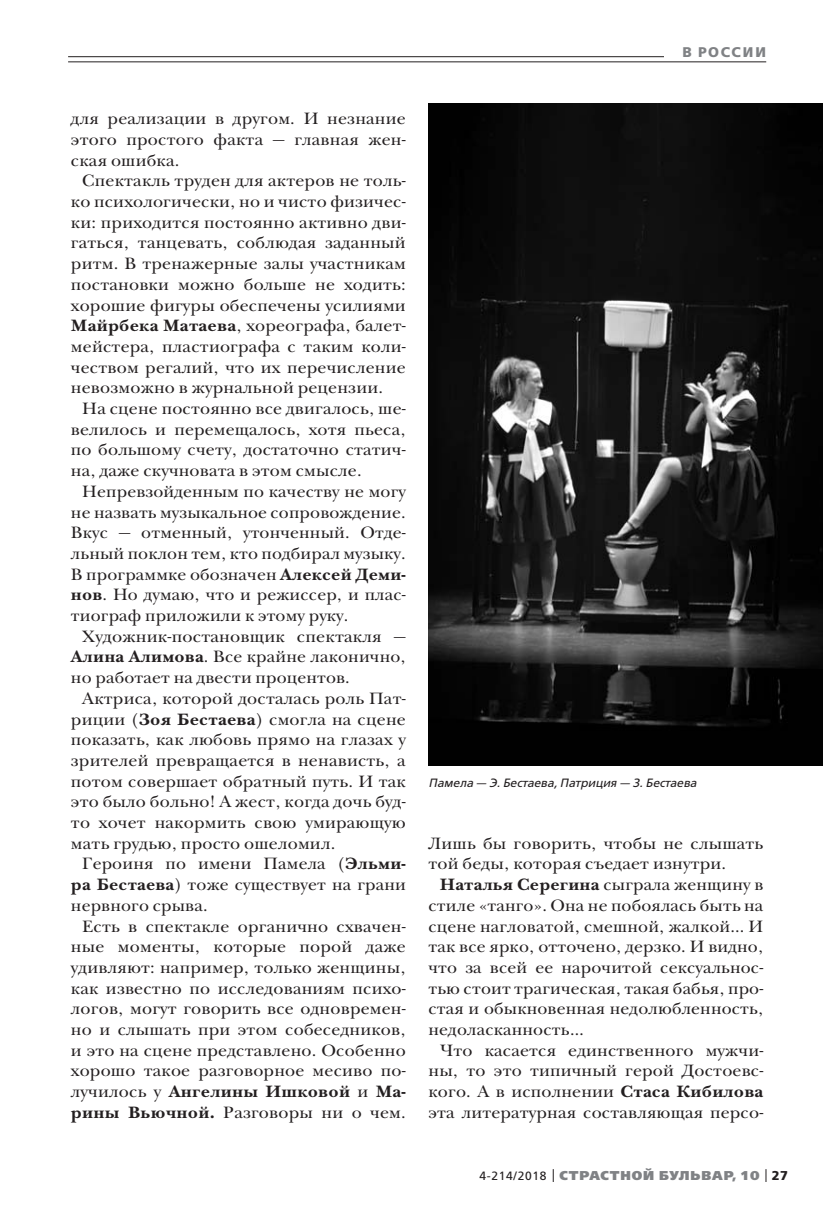
<style>
.page{position:relative;width:823px;height:1219px;background:#fff}
.page>*{position:absolute;margin:0;border:0;box-sizing:border-box;transform-origin:0 0}
.t1{font:17px/20.6px "New Baskerville ITC";letter-spacing:.01em;color:#231f20;text-align:justify;scale:1.04 1}
.t2{font:17px/20.6px "New Baskerville ITC";letter-spacing:.01em;color:#231f20;text-align:justify}
.t3{font:17px/20.6px "New Baskerville ITC";letter-spacing:.01em;color:#231f20;text-align:justify;scale:1.05 1}
.t4{font:700 14px "Free Set";letter-spacing:.105em;color:#808285}
.t5{font:800 12.8px "Free Set";letter-spacing:.07em;color:#808285}
.t6{font:italic 12px "Free Set";color:#231f20}
.s1{font-weight:700}
.s2{font-weight:400;font-size:12px;color:#231f20}
.s3{font-weight:700;color:#231f20}
</style>
<div class="page">
<svg style="left:552px;top:1169px;width:1px;height:13px"></svg>
<svg style="left:765px;top:1169px;width:1px;height:13px"></svg>
<hr style="left:68px;top:56px;width:697px;height:1px;background:#231f20">
<div style="left:663px;top:41px;width:102px;height:21px;background:#fff"></div>
<hr style="left:68px;top:62px;width:697px;height:1px;background:#231f20">
<img style="left:428px;top:103px;width:394px;height:663px">
<p class="t4" style="left:682px;top:45px;width:85px">В РОССИИ</p>
<p class="t1" style="left:71px;top:110px;width:323px">для реализации в другом. И незнание этого простого факта — главная жен&shy;ская ошибка.</p>
<p class="t1" style="left:71px;top:172px;width:323px;text-indent:11px">Спектакль труден для актеров не толь&shy;ко психологически, но и чисто физичес&shy;ки: приходится постоянно активно дви&shy;гаться, танцевать, соблюдая заданный ритм. В тренажерные залы участникам постановки можно больше не ходить: хорошие фигуры обеспечены усилиями <span class="s1">Майрбека Матаева</span>, хореографа, балет&shy;мейстера, пластиографа с таким коли&shy;чеством регалий, что их перечисление невозможно в журнальной рецензии.</p>
<p class="t1" style="left:71px;top:400px;width:323px;text-indent:11px">На сцене постоянно все двигалось, ше&shy;велилось и перемещалось, хотя пьеса, по большому счету, достаточно статич&shy;на, даже скучновата в этом смысле.</p>
<p class="t2" style="left:71px;top:482px;width:336px;text-indent:11px">Непревзойденным по качеству не могу не назвать музыкальное сопровождение.<br>Вкус — отменный, утонченный. Отде&shy;льный поклон тем, кто подбирал музыку.<br>В программке обозначен <span class="s1">Алексей Деми&shy;нов</span>. Но думаю, что и режиссер, и плас&shy;тиограф приложили к этому руку.</p>
<p class="t3" style="left:71px;top:627px;width:320px;text-indent:11px">Художник-постановщик спектакля — <span class="s1">Алина Алимова</span>. Все крайне лаконично, но работает на двести процентов.</p>
<p class="t1" style="left:71px;top:690px;width:323px;text-indent:11px">Актриса, которой досталась роль Пат&shy;риции (<span class="s1">Зоя Бестаева</span>) смогла на сцене показать, как любовь прямо на глазах у зрителей превращается в ненависть, а потом совершает обратный путь. И так это было больно! А жест, когда дочь буд&shy;то хочет накормить свою умирающую мать грудью, просто ошеломил.</p>
<p class="t2" style="left:71px;top:855px;width:336px;text-indent:11px">Героиня по имени Памела (<span class="s1">Эльми&shy;ра Бестаева</span>) тоже существует на грани нервного срыва.</p>
<p class="t1" style="left:71px;top:917px;width:323px;text-indent:11px">Есть в спектакле органично схвачен&shy;ные моменты, которые порой даже удивляют: например, только женщины, как известно по исследованиям психо&shy;логов, могут говорить все одновремен&shy;но и слышать при этом собеседников, и это на сцене представлено. Особенно хорошо такое разговорное месиво по&shy;лучилось у <span class="s1">Ангелины Ишковой</span> и <span class="s1">Ма&shy;рины Вьючной.</span> Разговоры ни о чем.</p>
<p class="t6" style="left:428px;top:777px;width:269px">Памела — Э. Бестаева, Патриция — З. Бестаева</p>
<p class="t1" style="left:428px;top:834px;width:323px">Лишь бы говорить, чтобы не слышать той беды, которая съедает изнутри.</p>
<p class="t2" style="left:428px;top:876px;width:336px;text-indent:11px"><span class="s1">Наталья Серегина</span> сыграла женщину в стиле «танго». Она не побоялась быть на сцене нагловатой, смешной, жалкой... И так все ярко, отточено, дерзко. И видно, что за всей ее нарочитой сексуальнос&shy;тью стоит трагическая, такая бабья, про&shy;стая и обыкновенная недолюбленность, недоласканность…</p>
<p class="t1" style="left:428px;top:1041px;width:323px;text-indent:11px">Что касается единственного мужчи&shy;ны, то это типичный герой Достоевс&shy;кого. А в исполнении <span class="s1">Стаса Кибилова </span>эта литературная составляющая персо-</p>
<p class="t5" style="left:479px;top:1169px;width:310px"><span class="s2">4-214/2018</span> СТРАСТНОЙ БУЛЬВАР, 10 <span class="s3">27</span></p>
</div>
